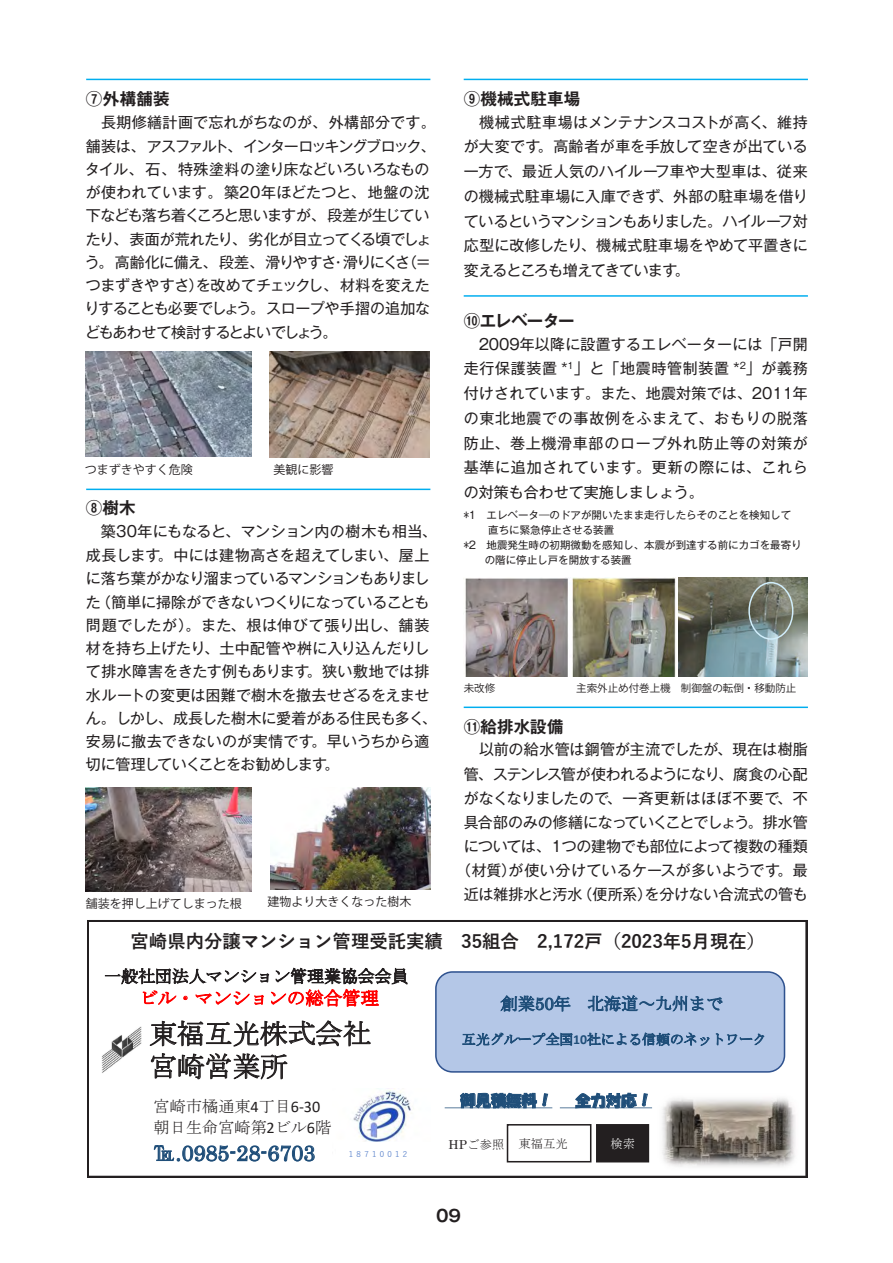
<style>
.page{position:relative;width:893px;height:1263px;background:#fff}
.page>*{position:absolute;margin:0;border:0;box-sizing:border-box;transform-origin:0 0}
.t1{font:27.6px "MS Mincho";letter-spacing:.005em;color:#231f20}
.t2{font:21.45px "Century";color:#1f4e79}
.t3{font:700 18.3px "Yu Gothic";color:#231f20}
.t4{font:18.3px "MS Mincho";letter-spacing:.005em;color:#f00}
.t5{font:16.95px "MS Mincho";color:#231f20}
.t6{font:16.95px "MS Mincho";letter-spacing:.01em;color:#1f4e79}
.t7{font:700 16.5px "Gothic MB101 Pro De";letter-spacing:.005em;color:#231f20}
.t8{font:700 16.5px "Gothic MB101 Pro De";letter-spacing:-.045em;color:#231f20}
.t9{font:16.5px "Gothic MB101 De B";color:#231f20}
.t10{font:16.2px/21px "MS Mincho";color:#231f20}
.t11{font:15.3px "HG Soei Kakupoptai";letter-spacing:.01em;color:#1f4e79}
.t12{font:15px/23.4px "Gothic MB101 Pro";letter-spacing:-.01em;color:#231f20}
.t13{font:13.8px "MS Mincho";color:#1f4e79}
.t14{font:12.3px "MS Mincho";letter-spacing:-.005em;color:#231f20}
.t15{font:12.3px "MS Mincho";color:#fff}
.t16{font:12px "Koz Go Pro";color:#231f20}
.t17{font:10.5px "Gothic MB101 Pro";color:#231f20}
.t18{font:10.5px "Koz Go Pro";color:#231f20}
.t19{font:7.65px "Yu Gothic";color:#4472c4}
.s1{font-family:"Century"}
.s2{font-family:"Calibri";font-weight:700}
.s3{font-family:"Calibri"}
.s4{font-family:"MS Mincho"}
</style>
<div class="page">
<img style="left:86px;top:787px;width:166px;height:105px">
<img style="left:270px;top:787px;width:160px;height:102px">
<img style="left:86px;top:352px;width:165px;height:104px">
<img style="left:270px;top:352px;width:160px;height:105px">
<img style="left:465px;top:578px;width:343px;height:99px">
<div style="left:748px;top:582px;width:45px;height:58px;border:1px solid #d1eefb;border-radius:50%"></div>
<hr style="left:86px;top:489px;width:344px;height:1px;background:#00aeef">
<hr style="left:464px;top:295px;width:344px;height:2px;background:#00aeef">
<hr style="left:464px;top:706px;width:344px;height:2px;background:#00aeef">
<hr style="left:86px;top:79px;width:344px;height:1px;background:#00aeef">
<hr style="left:464px;top:79px;width:344px;height:1px;background:#00aeef">
<hr style="left:87px;top:920px;width:2px;height:257px;background:#231f20">
<hr style="left:806px;top:922px;width:1px;height:255px;background:#231f20">
<hr style="left:89px;top:920px;width:718px;height:2px;background:#231f20">
<hr style="left:89px;top:1176px;width:718px;height:1px;background:#231f20">
<div style="left:435px;top:971px;width:350px;height:102px;background:#b4c7e7;border:2px solid #2f528f;border-radius:17px"></div>
<svg style="left:445px;top:1107px;width:107px;height:1px"></svg>
<div style="left:507px;top:1124px;width:84px;height:38px;border:2px solid #231f20"></div>
<div style="left:597px;top:1125px;width:51px;height:37px;background:#231f20"></div>
<div style="left:596px;top:1124px;width:53px;height:38px;border:2px solid #231f20"></div>
<svg style="left:560px;top:1107px;width:92px;height:1px"></svg>
<img style="left:662px;top:1098px;width:133px;height:69px">
<img style="left:101px;top:1026px;width:41px;height:47px">
<img style="left:353px;top:1090px;width:61px;height:52px">
<p class="t7" style="left:86px;top:85px;width:85px">⑦外構舗装</p>
<p class="t12" style="left:85px;top:108px;width:353px;text-indent:17px">長期修繕計画で忘れがちなのが、外構部分です。舗装は、アスファルト、インターロッキングブロック、タイル、石、特殊塗料の塗り床などいろいろなものが使われています。築20年ほどたつと、地盤の沈下なども落ち着くころと思いますが、段差が生じていたり、表面が荒れたり、劣化が目立ってくる頃でしょう。高齢化に備え、段差、滑りやすさ・滑りにくさ（＝つまずきやすさ）を改めてチェックし、材料を変えたりすることも必要でしょう。スロープや手摺の追加などもあわせて検討するとよいでしょう。</p>
<p class="t16" style="left:85px;top:462px;width:109px">つまずきやすく危険</p>
<p class="t16" style="left:274px;top:462px;width:61px">美観に影響</p>
<p class="t7" style="left:86px;top:494px;width:51px">⑧樹木</p>
<p class="t12" style="left:86px;top:518px;width:352px;text-indent:15px">築30年にもなると、マンション内の樹木も相当、成長します。中には建物高さを超えてしまい、屋上に落ち葉がかなり溜まっているマンションもありました（簡単に掃除ができないつくりになっていることも問題でしたが）。また、根は伸びて張り出し、舗装材を持ち上げたり、土中配管や桝に入り込んだりして排水障害をきたす例もあります。狭い敷地では排水ルートの変更は困難で樹木を撤去せざるをえません。しかし、成長した樹木に愛着がある住民も多く、安易に撤去できないのが実情です。早いうちから適切に管理していくことをお勧めします。</p>
<p class="t16" style="left:86px;top:895px;width:158px">舗装を押し上げてしまった根</p>
<p class="t16" style="left:268px;top:893px;width:145px">建物より大きくなった樹木</p>
<p class="t7" style="left:464px;top:85px;width:118px">⑨機械式駐車場</p>
<p class="t12" style="left:464px;top:107px;width:346px;line-height:24.8px;text-align:justify">　機械式駐車場はメンテナンスコストが高く、維持が大変です。高齢者が車を手放して空きが出ている一方で、最近人気のハイルーフ車や大型車は、従来の機械式駐車場に入庫できず、外部の駐車場を借りているというマンションもありました。ハイルーフ対応型に改修したり、機械式駐車場をやめて平置きに変えるところも増えてきています。　</p>
<p class="t8" style="left:464px;top:307px;width:112px">⑩エレベーター</p>
<p class="t12" style="left:464px;top:329px;width:346px;line-height:24.8px;text-align:justify">　2009年以降に設置するエレベーターには「戸開走行保護装置 *<sup>1</sup>」と「地震時管制装置 *<sup>2</sup>」が義務付けされています。また、地震対策では、2011年の東北地震での事故例をふまえて、おもりの脱落防止、巻上機滑車部のロープ外れ防止等の対策が基準に追加されています。更新の際には、これらの対策も合わせて実施しましょう。</p>
<p class="t17" style="left:464px;top:506px;width:329px">*1　エレベータ―のドアが開いたまま走行したらそのことを検知して</p>
<p class="t17" style="left:488px;top:521px;width:127px">直ちに緊急停止させる装置</p>
<p class="t17" style="left:464px;top:536px;width:339px">*2　地震発生時の初期微動を感知し、本震が到達する前にカゴを最寄り</p>
<p class="t17" style="left:485px;top:551px;width:148px">の階に停止し戸を開放する装置</p>
<p class="t18" style="left:464px;top:681px;width:33px">未改修</p>
<p class="t18" style="left:576px;top:681px;width:222px">主索外止め付巻上機 制御盤の転倒・移動防止</p>
<p class="t7" style="left:464px;top:713px;width:101px">⑪給排水設備</p>
<p class="t12" style="left:456px;top:735px;width:353px;line-height:24.2px;text-align:right">以前の給水管は鋼管が主流でしたが、現在は樹脂<br>管、ステンレス管が使われるようになり、腐食の心配がなくなりましたので、一斉更新はほぼ不要で、不具合部のみの修繕になっていくことでしょう。排水管については、１つの建物でも部位によって複数の種類（材質）が使い分けているケースが多いようです。最近は雑排水と汚水（便所系）を分けない合流式の管も</p>
<p class="t3" style="left:131px;top:931px;width:636px">宮崎県内分譲マンション管理受託実績　35組合　2,172戸（2023年5月現在）</p>
<p class="t4" style="left:139px;top:989px;width:241px">ビル・マンションの総合管理</p>
<p class="t6" style="left:501px;top:995px;width:224px">創業<span class="s1">50</span>年 北海道～九州まで</p>
<p class="t13" style="left:462px;top:1032px;width:306px">互光グループ全国<span class="s2">10</span>社による信頼のネットワーク</p>
<p class="t5" style="left:104px;top:968px;width:306px">一般社団法人マンション管理業協会会員</p>
<h1 class="t1" style="left:149px;top:1020px;width:223px">東福互光株式会社</h1>
<h1 class="t1" style="left:150px;top:1052px;width:140px">宮崎営業所</h1>
<p class="t10" style="left:154px;top:1096px;width:179px">宮崎市橘通東<span class="s3">4</span>丁目<span class="s3">6-30</span>朝日生命宮崎第<span class="s3">2</span>ビル<span class="s3">6</span>階</p>
<h2 class="t2" style="left:154px;top:1135px;width:163px"><span class="s4">℡</span>.0985-28-6703</h2>
<p class="t19" style="left:347px;top:1147px;width:63px">１８７１００１２</p>
<p class="t11" style="left:575px;top:1093px;width:78px">全力対応！</p>
<p class="t11" style="left:460px;top:1093px;width:94px">御見積無料！</p>
<p class="t14" style="left:449px;top:1137px;width:121px"><span class="s1">HP</span>ご参照 東福互光</p>
<p class="t15" style="left:610px;top:1137px;width:26px">検索</p>
<p class="t9" style="left:436px;top:1204px;width:27px">09</p>
</div>
